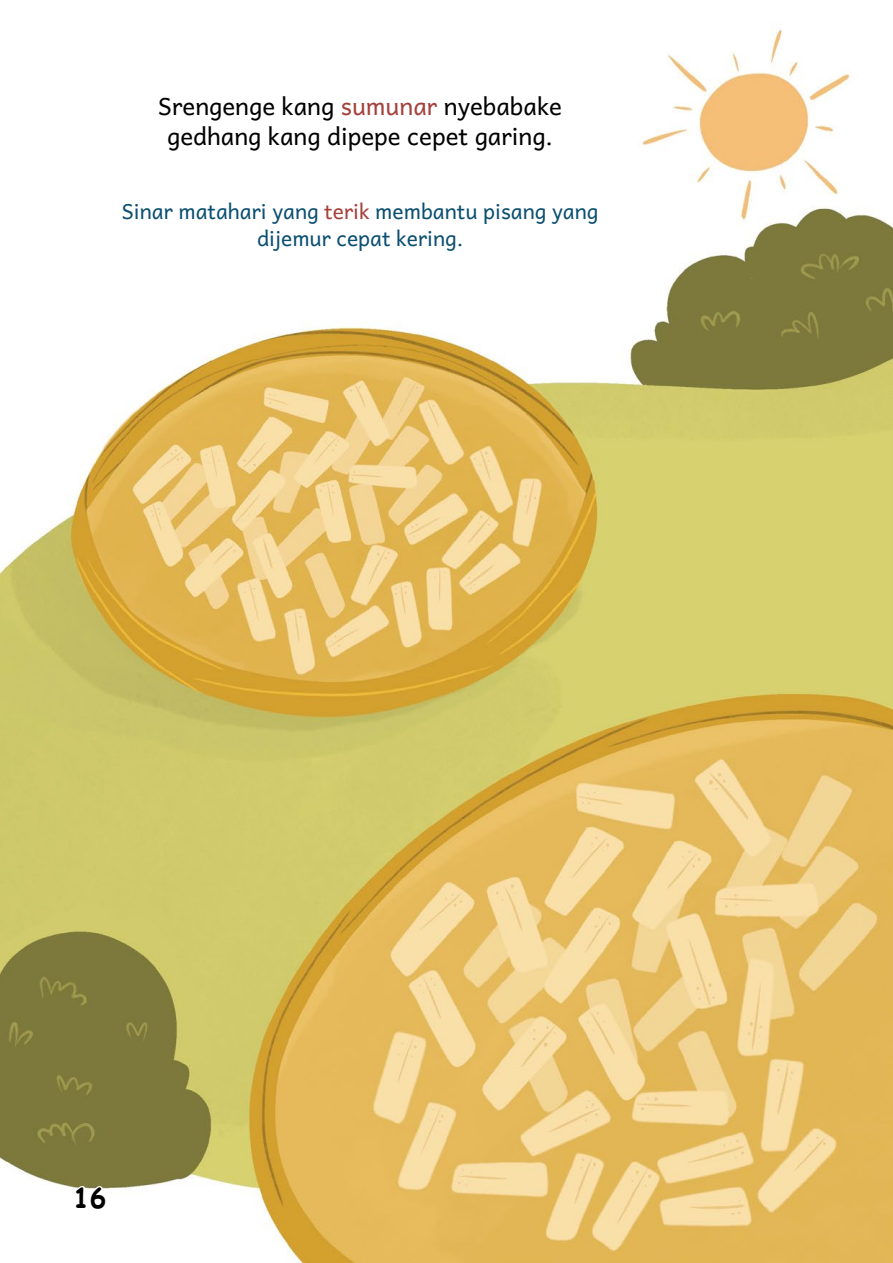
<style>
.page{position:relative;width:893px;height:1263px;background:#fff}
.page>*{position:absolute;margin:0;border:0;box-sizing:border-box;transform-origin:0 0}
.t1{font:700 27px "Comic Sans MS";color:#000}
.t2{font:24px/30px "Andika New Basic";color:#000;text-align:center}
.t3{font:21px/27px "Andika New Basic";color:#0b4f71;text-align:center}
.s1{color:#a5413c}
</style>
<div class="page">
<img style="left:0;top:29px;width:893px;height:1234px">
<svg style="left:73px;top:1183px;width:36px;height:30px"></svg>
<p class="t2" style="left:158px;top:88px;width:405px">Srengenge kang <span class="s1">sumunar</span> nyebabake gedhang kang dipepe cepet garing.</p>
<p class="t3" style="left:122px;top:195px;width:478px">Sinar matahari yang <span class="s1">terik</span> membantu pisang yang dijemur cepat kering.</p>
<p class="t1" style="left:73px;top:1178px;width:34px">16</p>
</div>
